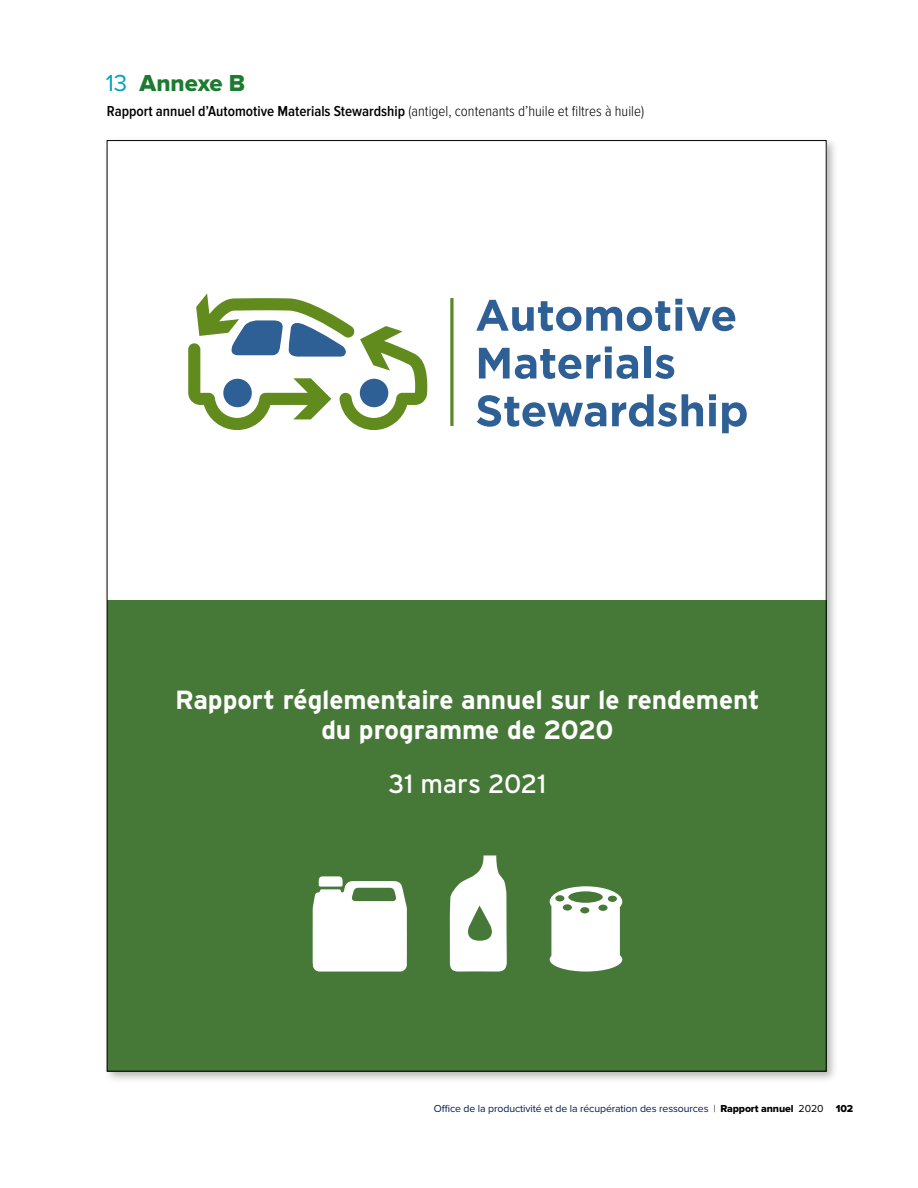
<style>
.page{position:relative;width:918px;height:1188px;background:#fff}
.page>*{position:absolute;margin:0;border:0;box-sizing:border-box;transform-origin:0 0}
.t1{font:700 26.25px/29.8px "Interstate";letter-spacing:-.005em;color:#fff;text-align:center}
.t2{font:26.25px "Interstate";letter-spacing:-.01em;color:#fff}
.t3{font:24px "Proxima Nova Extrabld";color:#1c7b31}
.t4{font:600 15px "Proxima Nova Cond";color:#000101}
.t5{font:10.5px "Proxima Nova";letter-spacing:-.01em;color:#001a54}
.s1{font-family:"Proxima Nova";color:#00a5b8}
.s2{font-weight:300}
.s3{color:#000}
.s4{font-family:"Proxima Nova Extrabld";color:#000}
</style>
<div class="page">
<div style="left:103px;top:136px;width:736px;height:948px;background:#424345;opacity:.42"></div>
<div style="left:107px;top:141px;width:719px;height:458px;background:#fff"></div>
<div style="left:107px;top:600px;width:719px;height:471px;background:#467838"></div>
<svg style="left:476px;top:299px;width:259px;height:32px"></svg>
<svg style="left:479px;top:347px;width:159px;height:32px"></svg>
<div style="left:644px;top:347px;width:7px;height:31px;background:#2e6095"></div>
<svg style="left:655px;top:355px;width:19px;height:24px"></svg>
<svg style="left:477px;top:395px;width:129px;height:32px"></svg>
<svg style="left:612px;top:394px;width:91px;height:33px"></svg>
<svg style="left:709px;top:394px;width:7px;height:32px"></svg>
<svg style="left:722px;top:402px;width:25px;height:31px"></svg>
<svg style="left:188px;top:293px;width:239px;height:137px"></svg>
<svg style="left:450px;top:298px;width:4px;height:128px"></svg>
<svg style="left:550px;top:886px;width:72px;height:86px"></svg>
<svg style="left:313px;top:876px;width:94px;height:96px"></svg>
<svg style="left:449px;top:855px;width:58px;height:117px"></svg>
<h2 class="t3" style="left:106px;top:70px;width:141px"><span class="s1">13</span> Annexe B</h2>
<p class="t4" style="left:107px;top:103px;width:539px">Rapport annuel d’Automotive Materials Stewardship <span class="s2">(antigel, contenants d’huile et filtres à huile)</span></p>
<h1 class="t1" style="left:175px;top:685px;width:586px">Rapport réglementaire annuel sur le rendement du programme de 2020</h1>
<h1 class="t2" style="left:389px;top:768px;width:159px">31 mars 2021</h1>
<p class="t5" style="left:434px;top:1104px;width:421px">Office de la productivité et de la récupération des ressources <span class="s3">|</span> <span class="s4">Rapport annuel</span> <span class="s3">2020</span> <span class="s4">102</span></p>
</div>
